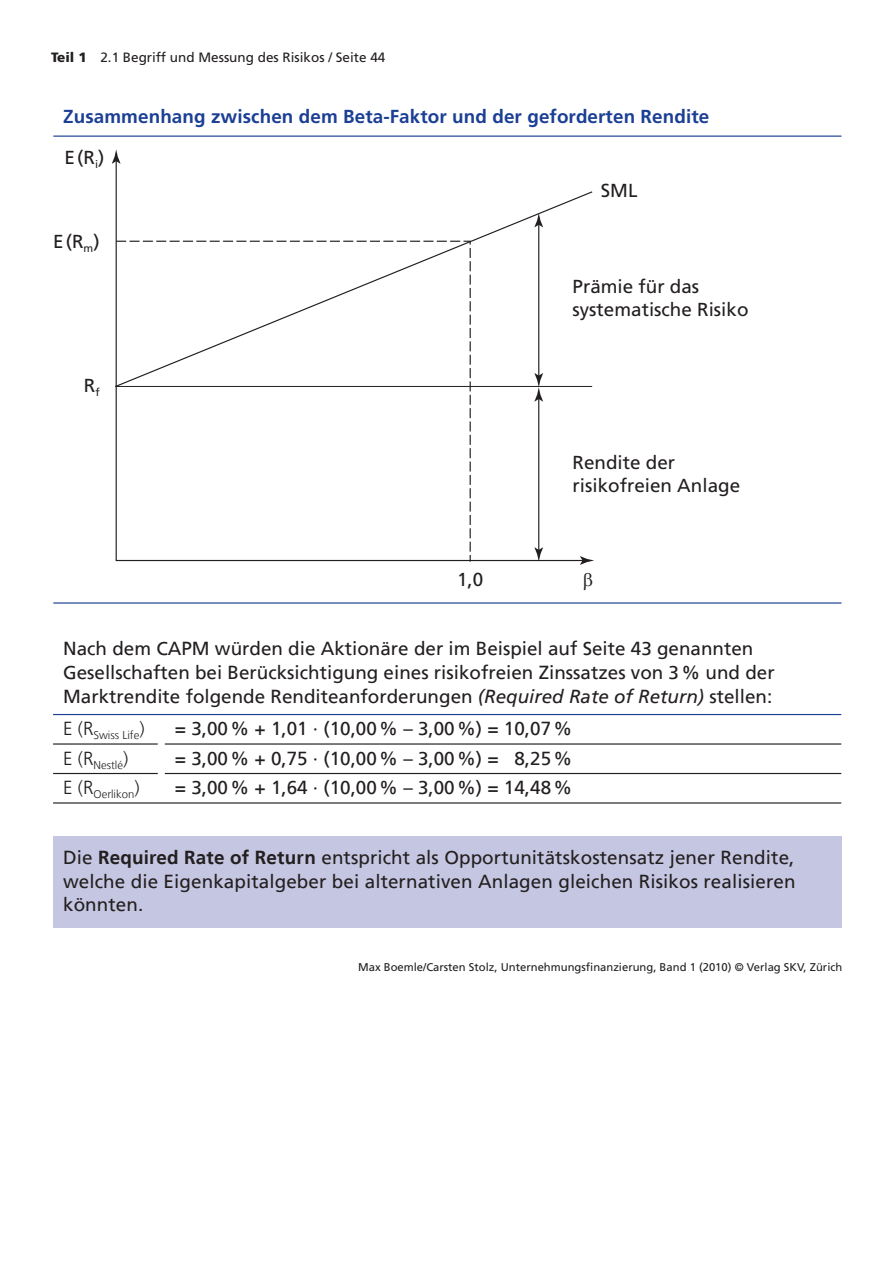
<style>
.page{position:relative;width:893px;height:1263px;background:#fff}
.page>*{position:absolute;margin:0;border:0;box-sizing:border-box;transform-origin:0 0}
.t1{font:18.9px/23.5px "Frutiger LT";color:#231f20}
.t2{font:700 18.9px "Frutiger LT";letter-spacing:.005em;color:#1b3f94}
.t3{font:13.5px "Frutiger";color:#231f20}
.t4{font:11.25px "Frutiger";color:#231f20}
.t5{font:300 11.25px "Frutiger LT";color:#231f20}
.s1{font-weight:900}
.s2{font-style:italic}
.s3{font-weight:700}
</style>
<div class="page">
<svg style="left:580px;top:556px;width:14px;height:9px"></svg>
<svg style="left:112px;top:149px;width:8px;height:15px"></svg>
<hr style="left:538px;top:398px;width:1px;height:153px;background:#231f20">
<svg style="left:534px;top:547px;width:9px;height:15px"></svg>
<svg style="left:534px;top:388px;width:9px;height:14px"></svg>
<hr style="left:53px;top:136px;width:788px;height:1px;background:#1b3f94">
<hr style="left:53px;top:602px;width:788px;height:2px;background:#1b3f94">
<svg style="left:115px;top:388px;width:356px;height:174px"></svg>
<svg style="left:115px;top:190px;width:478px;height:198px"></svg>
<hr style="left:53px;top:714px;width:788px;height:1px;background:#1b3f94">
<hr style="left:53px;top:802px;width:788px;height:2px;background:#231f20">
<hr style="left:53px;top:743px;width:105px;height:2px;background:#231f20">
<hr style="left:53px;top:773px;width:105px;height:1px;background:#231f20">
<hr style="left:165px;top:773px;width:676px;height:1px;background:#231f20">
<hr style="left:165px;top:743px;width:676px;height:2px;background:#231f20">
<div style="left:53px;top:837px;width:788px;height:91px;background:#c5c6e1"></div>
<p class="t3" style="left:51px;top:51px;width:336px"><span class="s1">Teil 1</span> 2.1 Begriff und Messung des Risikos / Seite 44</p>
<p class="t2" style="left:63px;top:108px;width:647px">Zusammenhang zwischen dem Beta-Faktor und der geforderten Rendite</p>
<p class="t1" style="left:65px;top:148px;width:41px">E(R<sub>i</sub>)</p>
<p class="t1" style="left:53px;top:231px;width:48px">E(R<sub>m</sub>)</p>
<p class="t1" style="left:84px;top:375px;width:17px">R<sub>f</sub></p>
<p class="t1" style="left:457px;top:569px;width:28px">1,0</p>
<p class="t1" style="left:600px;top:180px;width:38px">SML</p>
<p class="t1" style="left:572px;top:277px;width:177px;line-height:22.6px">Prämie für das systematische Risiko</p>
<p class="t1" style="left:572px;top:453px;width:169px;line-height:22.6px">Rendite der risikofreien Anlage</p>
<p class="t1" style="left:63px;top:637px;width:713px">Nach dem CAPM würden die Aktionäre der im Beispiel auf Seite 43 genannten<br>Gesellschaften bei Berücksichtigung eines risikofreien Zinssatzes von 3 % und der<br>Markt rendite folgende Renditeanforderungen <span class="s2">(Required Rate of Return)</span> stellen:</p>
<p class="t5" style="left:63px;top:729px;width:83px"><sup>E</sup> <sup>(R</sup>Swiss Life<sup>)</sup></p>
<p class="t1" style="left:175px;top:717px;width:399px">= 3,00 % + 1,01 · (10,00 % – 3,00 %) = 10,07 %</p>
<p class="t5" style="left:63px;top:758px;width:67px"><sup>E</sup> <sup>(R</sup>Nestlé<sup>)</sup></p>
<p class="t1" style="left:175px;top:747px;width:399px">= 3,00 % + 0,75 · (10,00 % – 3,00 %) = 8,25 %</p>
<p class="t5" style="left:63px;top:788px;width:78px"><sup>E</sup> <sup>(R</sup>Oerlikon<sup>)</sup></p>
<p class="t1" style="left:175px;top:776px;width:399px">= 3,00 % + 1,64 · (10,00 % – 3,00 %) = 14,48 %</p>
<p class="t1" style="left:63px;top:846px;width:734px;text-align:justify">Die <span class="s3">Required Rate of Return</span> entspricht als Opportunitätskostensatz jener Rendite, welche die Eigenkapitalgeber bei alternativen Anlagen gleichen Risikos realisieren könnten.</p>
<p class="t4" style="left:358px;top:962px;width:485px">Max Boemle/Carsten Stolz, Unternehmungsfinanzierung, Band 1 (2010) © Verlag SKV, Zürich</p>
</div>
